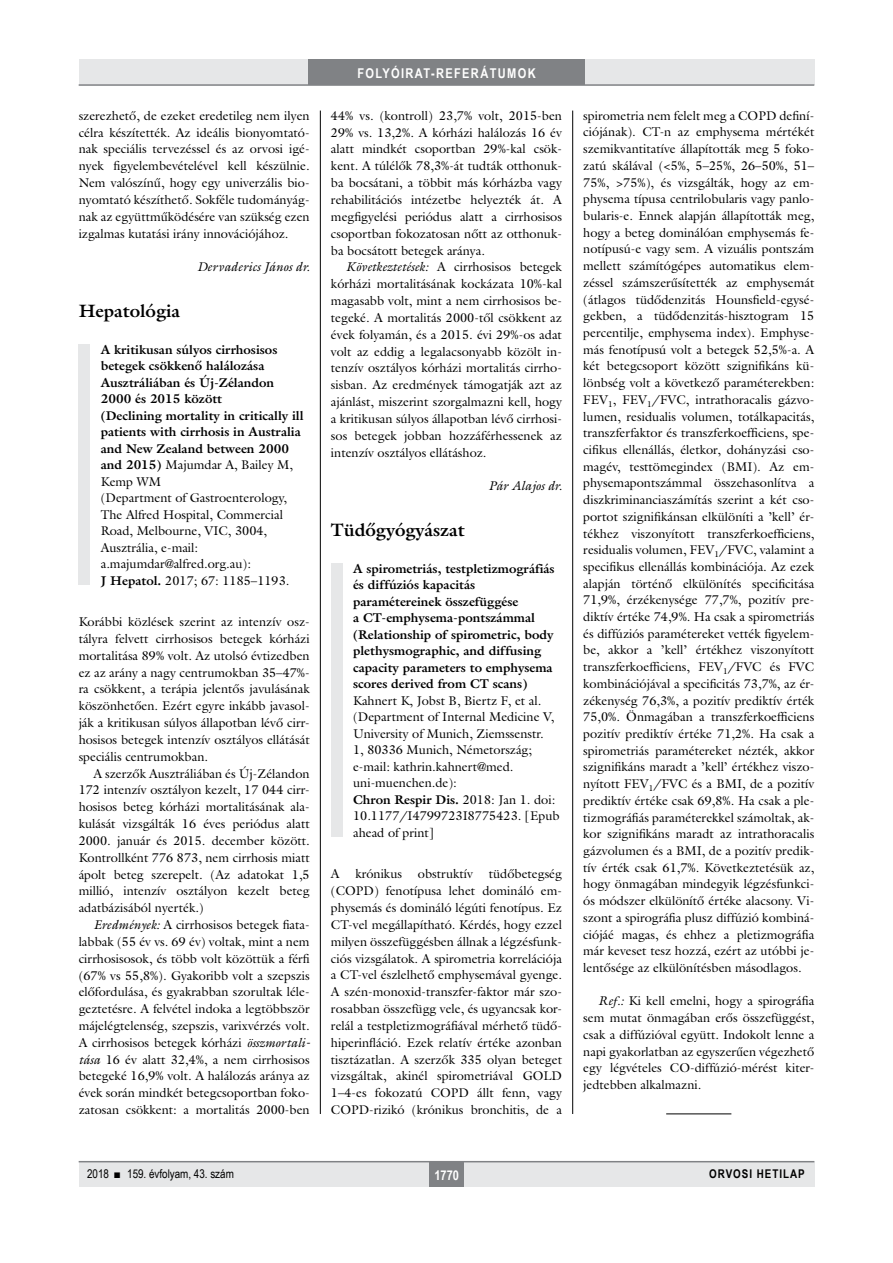
<style>
.page{position:relative;width:893px;height:1263px;background:#fff}
.page>*{position:absolute;margin:0;border:0;box-sizing:border-box;transform-origin:0 0}
.alcimbold{font:700 18px "Galliard Reg";color:#000}
.t1{font:700 13.5px "Arial Narrow";letter-spacing:.1em;color:#fff}
.ref-Body-s{font:12.75px/16.6px "Galliard Reg";color:#000;text-align:justify}
.ref-Body{font:12.75px/16.8px "Galliard Reg";color:#000;text-align:justify}
.ref-lead{font:700 12.75px/16.5px "Galliard Reg";color:#000}
.ref-tompa{font:12.75px/16.8px "Galliard Reg";color:#000;text-align:justify}
.ref-Body-2{font:italic 12.75px "Galliard Reg";color:#000}
.t2{font:12px "Arial Narrow";color:#000}
.t3{font:700 12px "Arial Narrow";letter-spacing:.08em;color:#000}
.s1{font-weight:400}
.s2{font-style:italic}
</style>
<div class="page">
<div style="left:79px;top:1161px;width:735px;height:25px;background:#e6e7e8"></div>
<hr style="left:79px;top:1161px;width:735px;height:1px;background:#808285">
<div style="left:430px;top:1161px;width:34px;height:25px;background:#808285"></div>
<div style="left:79px;top:60px;width:735px;height:25px;background:#e6e7e8"></div>
<div style="left:308px;top:60px;width:277px;height:25px;background:#808285"></div>
<hr style="left:79px;top:84px;width:735px;height:2px;background:#808285">
<hr style="left:320px;top:111px;width:1px;height:1026px;background:#000">
<hr style="left:572px;top:111px;width:1px;height:1026px;background:#000">
<div style="left:79px;top:344px;width:11px;height:240px;background:#e6e7e8"></div>
<div style="left:331px;top:563px;width:11px;height:274px;background:#e6e7e8"></div>
<hr style="left:666px;top:1113px;width:65px;height:1px;background:#000">
<p class="ref-tompa" style="left:79px;top:107px;width:233px">szerezhető, de ezeket eredetileg nem ilyen célra készítették. Az ideális bionyomtató&shy;nak speciális tervezéssel és az orvosi igé&shy;nyek figyelembevételével kell készülnie.<br>Nem valószínű, hogy egy univerzális bio&shy;nyomtató készíthető. Sokféle tudományág&shy;nak az együttműködésére van szükség ezen izgalmas kutatási irány innovációjához.</p>
<p class="ref-Body-2" style="left:197px;top:259px;width:114px">Dervaderics János dr.</p>
<p class="alcimbold" style="left:79px;top:299px;width:103px">Hepatológia</p>
<p class="ref-lead" style="left:101px;top:341px;width:204px">A kritikusan súlyos cirrhosisos betegek csökkenő halálozása<br>Ausztráliában és Új-Zélandon<br>2000 és 2015 között<br>(Declining mortality in critically ill patients with cirrhosis in Australia and New Zealand between 2000 and 2015) <span class="s1">Majumdar A, Bailey M,<br>Kemp WM<br>(Department of Gastroenterology,<br>The Alfred Hospital, Commercial<br>Road, Melbourne, VIC, 3004,<br>Ausztrália, e-mail: a.majumdar@alfred.org.au):<br></span>J Hepatol. <span class="s1">2017; 67: 1185–1193.</span></p>
<p class="ref-tompa" style="left:79px;top:613px;width:233px">Korábbi közlések szerint az intenzív osz&shy;tályra felvett cirrhosisos betegek kórházi mortalitása 89% volt. Az utolsó évtizedben ez az arány a nagy centrumokban 35–47%- ra csökkent, a terápia jelentős javulásának köszönhetően. Ezért egyre inkább javasol&shy;ják a kritikusan súlyos állapotban lévő cirr&shy;hosisos betegek intenzív osztályos ellátását speciális centrumokban.</p>
<p class="ref-Body" style="left:79px;top:765px;width:233px;text-indent:15px">A szerzők Ausztráliában és Új-Zélandon 172 intenzív osztályon kezelt, 17 044 cirr&shy;hosisos beteg kórházi mortalitásának ala&shy;kulását vizsgálták 16 éves periódus alatt 2000. január és 2015. december között.<br>Kontrollként 776 873, nem cirrhosis miatt ápolt beteg szerepelt. (Az adatokat 1,5 millió, intenzív osztályon kezelt beteg adatbázisából nyerték.)</p>
<p class="ref-Body" style="left:79px;top:916px;width:233px;text-indent:15px"><span class="s2">Eredmények:</span> A cirrhosisos betegek fiata&shy;labbak (55 év vs. 69 év) voltak, mint a nem cirrhosisosok, és több volt közöttük a férfi (67% vs 55,8%). Gyakoribb volt a szepszis előfordulása, és gyakrabban szorultak léle&shy;geztetésre. A felvétel indoka a legtöbbször májelégtelenség, szepszis, varixvérzés volt.<br>A cirrhosisos betegek kórházi <span class="s2">összmortali&shy;tása</span> 16 év alatt 32,4%, a nem cirrhosisos betegeké 16,9% volt. A halálozás aránya az évek során mindkét betegcsoportban foko&shy;zatosan csökkent: a mortalitás 2000-ben</p>
<p class="t1" style="left:357px;top:63px;width:180px">FOLYÓIRAT-REFERÁTUMOK</p>
<p class="ref-Body" style="left:331px;top:107px;width:233px">44% vs. (kontroll) 23,7% volt, 2015-ben 29% vs. 13,2%. A kórházi halálozás 16 év alatt mindkét csoportban 29%-kal csök&shy;kent. A túlélők 78,3%-át tudták otthonuk&shy;ba bocsátani, a többit más kórházba vagy rehabilitációs intézetbe helyezték át. A megfigyelési periódus alatt a cirrhosisos csoportban fokozatosan nőtt az otthonuk&shy;ba bocsátott betegek aránya.</p>
<p class="ref-Body" style="left:331px;top:258px;width:233px;text-indent:15px"><span class="s2">Következtetések:</span> A cirrhosisos betegek kórházi mortalitásának kockázata 10%-kal magasabb volt, mint a nem cirrhosisos be&shy;tegeké. A mortalitás 2000-től csökkent az évek folyamán, és a 2015. évi 29%-os adat volt az eddig a legalacsonyabb közölt in&shy;tenzív osztályos kórházi mortalitás cirrho&shy;sisban. Az eredmények támogatják azt az ajánlást, miszerint szorgalmazni kell, hogy a kritikusan súlyos állapotban lévő cirrhosi&shy;sos betegek jobban hozzáférhessenek az intenzív osztályos ellátáshoz.</p>
<p class="ref-Body-2" style="left:488px;top:478px;width:75px">Pár Alajos dr.</p>
<p class="alcimbold" style="left:331px;top:518px;width:135px">Tüdőgyógyászat</p>
<p class="ref-lead" style="left:353px;top:560px;width:208px">A spirometriás, testpletizmográfiás és diffúziós kapacitás paramétereinek összefüggése<br>a CT-emphysema-pontszámmal (Relationship of spirometric, body plethysmographic, and diffusing capacity parameters to emphysema scores derived from CT scans)<br><span class="s1">Kahnert K, Jobst B, Biertz F, et al. (Department of Internal Medicine V,<br>University of Munich, Ziemssenstr.<br>1, 80336 Munich, Németország; e-mail: kathrin.kahnert@med. uni-muenchen.de):<br></span>Chron Respir Dis. <span class="s1">2018: Jan 1. doi:<br>10.1177/I4799723I8775423. [Epub ahead of print]</span></p>
<p class="ref-Body-s" style="left:331px;top:865px;width:233px">A krónikus obstruktív tüdőbetegség (COPD) fenotípusa lehet domináló em&shy;physemás és domináló légúti fenotípus. Ez CT-vel megállapítható. Kérdés, hogy ezzel milyen összefüggésben állnak a légzésfunk&shy;ciós vizsgálatok. A spirometria korrelációja a CT-vel észlelhető emphysemával gyenge.<br>A szén-monoxid-transzfer-faktor már szo&shy;rosabban összefügg vele, és ugyancsak kor&shy;relál a testpletizmográfiával mérhető tüdő&shy;hiperinfláció. Ezek relatív értéke azonban tisztázatlan. A szerzők 335 olyan beteget vizsgáltak, akinél spirometriával GOLD 1–4-es fokozatú COPD állt fenn, vagy COPD-rizikó (krónikus bronchitis, de a</p>
<p class="ref-Body-s" style="left:583px;top:107px;width:233px">spirometria nem felelt meg a COPD definí&shy;ciójának). CT-n az emphysema mértékét szemikvantitatíve állapították meg 5 foko&shy;zatú skálával (&lt;5%, 5–25%, 26–50%, 51– 75%, &gt;75%), és vizsgálták, hogy az em&shy;physema típusa centrilobularis vagy panlo&shy;bularis-e. Ennek alapján állapították meg, hogy a beteg dominálóan emphysemás fe&shy;notípusú-e vagy sem. A vizuális pontszám mellett számítógépes automatikus elem&shy;zéssel számszerűsítették az emphysemát (átlagos tüdődenzitás Hounsfield-egysé&shy;gekben, a tüdődenzitás-hisztogram 15 percentilje, emphysema index). Emphyse&shy;más fenotípusú volt a betegek 52,5%-a. A két betegcsoport között szignifikáns kü&shy;lönbség volt a következő paraméterekben:<br>FEV<sub>1</sub>, FEV<sub>1</sub>/FVC, intrathoracalis gázvo&shy;lumen, residualis volumen, totálkapacitás, transzferfaktor és transzferkoefficiens, spe&shy;cifikus ellenállás, életkor, dohányzási cso&shy;magév, testtömegindex (BMI). Az em&shy;physemapontszámmal összehasonlítva a diszkriminanciaszámítás szerint a két cso&shy;portot szignifikánsan elkülöníti a ’kell’ ér&shy;tékhez viszonyított transzferkoefficiens, residualis volumen, FEV<sub>1</sub>/FVC, valamint a specifikus ellenállás kombinációja. Az ezek alapján történő elkülönítés specificitása 71,9%, érzékenysége 77,7%, pozitív pre&shy;diktív értéke 74,9%. Ha csak a spirometriás és diffúziós paramétereket vették figyelem&shy;be, akkor a ’kell’ értékhez viszonyított transzferkoefficiens, FEV<sub>1</sub>/FVC és FVC kombinációjával a specificitás 73,7%, az ér&shy;zékenység 76,3%, a pozitív prediktív érték 75,0%. Önmagában a transzferkoefficiens pozitív prediktív értéke 71,2%. Ha csak a spirometriás paramétereket nézték, akkor szignifikáns maradt a ’kell’ értékhez viszo&shy;nyított FEV<sub>1</sub>/FVC és a BMI, de a pozitív prediktív értéke csak 69,8%. Ha csak a ple&shy;tizmográfiás paraméterekkel számoltak, ak&shy;kor szignifikáns maradt az intrathoracalis gázvolumen és a BMI, de a pozitív predik&shy;tív érték csak 61,7%. Következtetésük az, hogy önmagában mindegyik légzésfunkci&shy;ós módszer elkülönítő értéke alacsony. Vi&shy;szont a spirográfia plusz diffúzió kombiná&shy;ciójáé magas, és ehhez a pletizmográfia már keveset tesz hozzá, ezért az utóbbi je&shy;lentősége az elkülönítésben másodlagos.</p>
<p class="ref-Body" style="left:583px;top:992px;width:233px;text-indent:15px"><span class="s2">Ref.:</span> Ki kell emelni, hogy a spirográfia sem mutat önmagában erős összefüggést, csak a diffúzióval együtt. Indokolt lenne a napi gyakorlatban az egyszerűen végezhető egy légvételes CO-diffúzió-mérést kiter&shy;jedtebben alkalmazni.</p>
<p class="t2" style="left:87px;top:1165px;width:148px">2018 ■ 159. évfolyam, 43. szám</p>
<p class="t1" style="left:434px;top:1165px;width:26px">1770</p>
<p class="t3" style="left:709px;top:1165px;width:97px">ORVOSI HETILAP</p>
</div>
